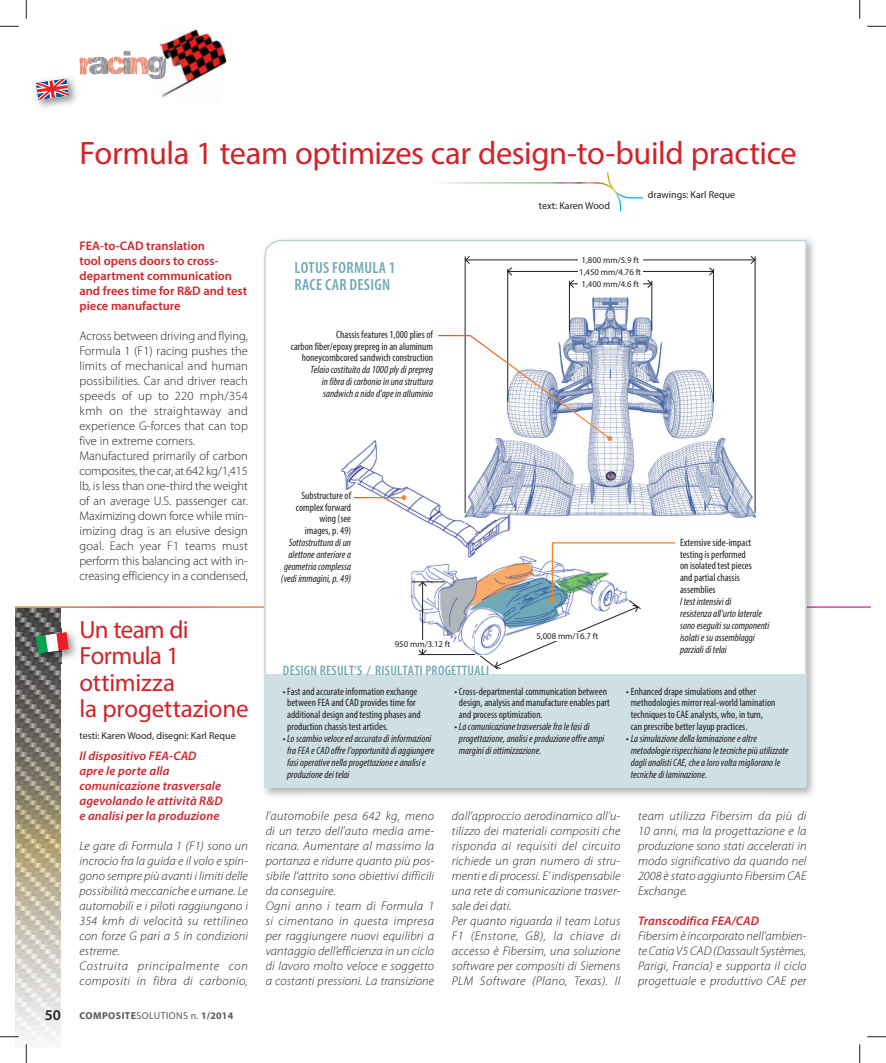
<style>
.page{position:relative;width:886px;height:1063px;background:#fff}
.page>*{position:absolute;margin:0;border:0;box-sizing:border-box;transform-origin:0 0}
.t1{font:32.5px "Myriad Pro";letter-spacing:-.015em;color:#d1232a}
.t2{font:25px/26.2px "Myriad Pro";letter-spacing:-.015em;color:#d1232a}
.t3{font:600 condensed 16.25px/17.5px "Myriad Pro";letter-spacing:.02em;color:#6fa9b7}
.t4{font:600 condensed 13.75px "Myriad Pro";letter-spacing:.02em;color:#6fa9b7}
.t5{font:italic 300 12.5px/15px "Myriad Pro";letter-spacing:.015em;color:#231f20}
.t6{font:300 12.5px/15px "Myriad Pro";color:#231f20}
.t7{font:italic 600 12.5px/15px "Myriad Pro";letter-spacing:.01em;color:#d1232a}
.t8{font:600 12.5px/15px "Myriad Pro";color:#d1232a}
.t9{font:italic condensed 10.62px/11.9px "Myriad Pro";color:#231f20}
.t10{font:condensed 10.62px/11.9px "Myriad Pro";color:#231f20}
.t11{font:10px "Myriad Pro";color:#231f20}
.t12{font:700 10px "Myriad Pro";letter-spacing:.04em;color:#57585a}
.t13{font:8.75px/11.9px "Myriad Pro";color:#231f20}
.s1{font-weight:600;font-size:15px;color:#231f20}
.s2{font-weight:400}
.s3{font-style:normal}
</style>
<div class="page">
<img style="left:16px;top:669px;width:45px;height:378px">
<svg style="left:79px;top:51px;width:72px;height:27px"></svg>
<img style="left:151px;top:29px;width:76px;height:68px">
<img style="left:154px;top:57px;width:12px;height:22px">
<img style="left:438px;top:172px;width:204px;height:39px">
<img style="left:35px;top:77px;width:42px;height:31px">
<svg style="left:36px;top:78px;width:33px;height:22px"></svg>
<img style="left:280px;top:239px;width:534px;height:40px">
<img style="left:774px;top:279px;width:40px;height:517px">
<svg style="left:264px;top:240px;width:542px;height:548px"></svg>
<hr style="left:354px;top:497px;width:50px;height:1px;background:#fff">
<svg style="left:401px;top:495px;width:5px;height:5px"></svg>
<img style="left:461px;top:292px;width:297px;height:230px">
<img style="left:461px;top:439px;width:194px;height:83px">
<hr style="left:465px;top:256px;width:1px;height:257px;background:#231f20">
<hr style="left:507px;top:269px;width:1px;height:133px;background:#231f20">
<hr style="left:569px;top:281px;width:1px;height:49px;background:#231f20">
<hr style="left:651px;top:281px;width:1px;height:49px;background:#231f20">
<hr style="left:713px;top:269px;width:1px;height:133px;background:#231f20">
<hr style="left:754px;top:256px;width:1px;height:257px;background:#231f20">
<hr style="left:465px;top:260px;width:289px;height:1px;background:#231f20">
<svg style="left:465px;top:256px;width:5px;height:8px"></svg>
<svg style="left:750px;top:256px;width:5px;height:8px"></svg>
<hr style="left:507px;top:271px;width:206px;height:1px;background:#231f20">
<svg style="left:507px;top:267px;width:5px;height:8px"></svg>
<svg style="left:708px;top:267px;width:5px;height:8px"></svg>
<hr style="left:569px;top:283px;width:82px;height:1px;background:#231f20">
<svg style="left:569px;top:280px;width:5px;height:8px"></svg>
<svg style="left:647px;top:280px;width:5px;height:8px"></svg>
<div style="left:578px;top:256px;width:64px;height:31px;background:#fff"></div>
<svg style="left:437px;top:334px;width:175px;height:107px"></svg>
<svg style="left:16px;top:541px;width:854px;height:128px"></svg>
<div style="left:394px;top:640px;width:56px;height:8px;background:#fff"></div>
<div style="left:533px;top:632px;width:67px;height:8px;background:#fff"></div>
<div style="left:265px;top:674px;width:540px;height:114px;background:#cfe0e5"></div>
<svg style="left:0;top:25px;width:19px;height:2px"></svg>
<svg style="left:867px;top:25px;width:18px;height:2px"></svg>
<svg style="left:0;top:1035px;width:19px;height:2px"></svg>
<svg style="left:867px;top:1036px;width:18px;height:1px"></svg>
<svg style="left:25px;top:0;width:2px;height:19px"></svg>
<svg style="left:25px;top:1044px;width:2px;height:18px"></svg>
<svg style="left:859px;top:0;width:1px;height:19px"></svg>
<svg style="left:859px;top:1044px;width:1px;height:18px"></svg>
<h1 class="t1" style="left:79px;top:141px;width:718px">Formula 1 team optimizes car design-to-build practice</h1>
<p class="t8" style="left:79px;top:239px;width:169px">FEA-to-CAD translation<br>tool opens doors to cross&shy;department communication and frees time for R&amp;D and test piece manufacture</p>
<p class="t6" style="left:79px;top:329px;width:170px">Across between driving and flying,<br>Formula 1 (F1) racing pushes the limits of mechanical and human possibilities. Car and driver reach speeds of up to 220 mph/354 kmh on the straightaway and experience G-forces that can top five in extreme corners.<br>Manufactured primarily of carbon composites, the car, at 642 kg/1,415 lb, is less than one-third the weight of an average U.S. passenger car.<br>Maximizing down force while min&shy;imizing drag is an elusive design goal. Each year F1 teams must perform this balancing act with in&shy;creasing efficiency in a condensed,</p>
<h2 class="t2" style="left:79px;top:618px;width:171px">Un team di<br>Formula 1 ottimizza<br>la progettazione</h2>
<p class="t11" style="left:79px;top:732px;width:158px">testi: Karen Wood, disegni: Karl Reque</p>
<p class="t7" style="left:79px;top:749px;width:145px">Il dispositivo FEA-CAD apre le porte alla comunicazione trasversale agevolando le attività R&amp;D e analisi per la produzione</p>
<p class="t5" style="left:79px;top:839px;width:170px">Le gare di Formula 1 (F1) sono un incrocio fra la guida e il volo e spin&shy;gono sempre più avanti i limiti delle possibilità meccaniche e umane. Le automobili e i piloti raggiungono i<br>354 kmh di velocità su rettilineo con forze G pari a 5 in condizioni estreme.<br>Costruita principalmente con compositi in fibra di carbonio,</p>
<p class="t12" style="left:45px;top:1011px;width:190px"><span class="s1">50</span> COMPOSITE<span class="s2">SOLUTIONS n.</span> 1/2014</p>
<h3 class="t3" style="left:294px;top:260px;width:102px">LOTUS FORMULA 1<br>RACE CAR DESIGN</h3>
<p class="t10" style="left:291px;top:329px;width:144px;text-align:right">Chassis features 1,000 plies of<br>carbon fiber/epoxy prepreg in an aluminum honeycombcored sandwich construction</p>
<p class="t9" style="left:322px;top:365px;width:113px;text-align:justify;text-indent:-12px">Telaio costituito da 1000 ply di prepreg in fibra di carbonio in una struttura sandwich a nido d’ape in alluminio</p>
<p class="t10" style="left:296px;top:490px;width:57px;text-align:right">Substructure of complex forward wing (see images, p. 49)</p>
<p class="t9" style="left:281px;top:537px;width:72px;text-align:right">Sottostruttura di un alettone anteriore a geometria complessa (vedi immagini, p. 49)</p>
<p class="t13" style="left:394px;top:638px;width:57px">950 mm/3.12 ft</p>
<p class="t11" style="left:538px;top:202px;width:73px">text: Karen Wood</p>
<p class="t11" style="left:647px;top:190px;width:89px">drawings: Karl Reque</p>
<p class="t13" style="left:579px;top:255px;width:63px">1,800 mm/5.9 ft<br>1,450 mm/4.76 ft<br>1,400 mm/4.6 ft</p>
<p class="t13" style="left:536px;top:631px;width:63px">5,008 mm/16.7 ft</p>
<p class="t10" style="left:679px;top:537px;width:73px">Extensive side-impact testing is performed on isolated test pieces and partial chassis assemblies</p>
<p class="t9" style="left:679px;top:596px;width:91px">I test intensivi di<br>resistenza all’urto laterale sono eseguiti su componenti isolati e su assemblaggi parziali di telai</p>
<p class="t4" style="left:283px;top:665px;width:208px">DESIGN RESULT'S / RISULTATI PROGETTUALI</p>
<p class="t10" style="left:287px;top:686px;width:135px;text-indent:-4px">• Fast and accurate information exchange between FEA and CAD provides time for additional design and testing phases and production chassis test articles.</p>
<p class="t9" style="left:287px;top:733px;width:149px;text-indent:-4px"><span class="s3">•</span> Lo scambio veloce ed accurato di informazioni fra FEA e CAD offre l’opportunità di aggiungere fasi operative nella progettazione e analisi e produzione dei telai</p>
<p class="t10" style="left:459px;top:686px;width:152px;text-indent:-4px">• Cross-departmental communication between design, analysis and manufacture enables part and process optimization.</p>
<p class="t9" style="left:459px;top:721px;width:147px;text-indent:-4px"><span class="s3">•</span> La comunicazione trasversale fra le fasi di progettazione, analisi e produzione offre ampi margini di ottimizzazione.</p>
<p class="t10" style="left:630px;top:686px;width:146px;text-indent:-4px">• Enhanced drape simulations and other methodologies mirror real-world lamination techniques to CAE analysts, who, in turn, can prescribe better layup practices.</p>
<p class="t9" style="left:630px;top:733px;width:159px;text-indent:-4px"><span class="s3">•</span> La simulazione della laminazione e altre metodologie rispecchiano le tecniche più utilizzate dagli analisti CAE, che a loro volta migliorano le tecniche di laminazione.</p>
<p class="t5" style="left:265px;top:809px;width:170px">l’automobile pesa 642 kg, meno di un terzo dell’auto media ame&shy;ricana. Aumentare al massimo la portanza e ridurre quanto più pos&shy;sibile l’attrito sono obiettivi difficili da conseguire.<br>Ogni anno i team di Formula 1 si cimentano in questa impresa per raggiungere nuovi equilibri a vantaggio dell’efficienza in un ciclo di lavoro molto veloce e soggetto a costanti pressioni. La transizione</p>
<p class="t5" style="left:451px;top:809px;width:170px">dall’approccio aerodinamico all’u&shy;tilizzo dei materiali compositi che risponda ai requisiti del circuito richiede un gran numero di stru&shy;menti e di processi. E’ indispensabile una rete di comunicazione trasver&shy;sale dei dati.<br>Per quanto riguarda il team Lotus<br>F1 (Enstone, GB), la chiave di accesso è Fibersim, una soluzione software per compositi di Siemens<br>PLM Software (Plano, Texas). Il</p>
<p class="t5" style="left:637px;top:809px;width:170px;text-align:justify">team utilizza Fibersim da più di 10 anni, ma la progettazione e la produzione sono stati accelerati in modo significativo da quando nel 2008 è stato aggiunto Fibersim CAE Exchange.</p>
<p class="t7" style="left:637px;top:914px;width:122px">Transcodifica FEA/CAD</p>
<p class="t5" style="left:637px;top:929px;width:170px;text-align:justify">Fibersim è incorporato nell’ambien&shy;te Catia V5 CAD (Dassault Systèmes, Parigi, Francia) e supporta il ciclo progettuale e produttivo CAE per</p>
</div>
